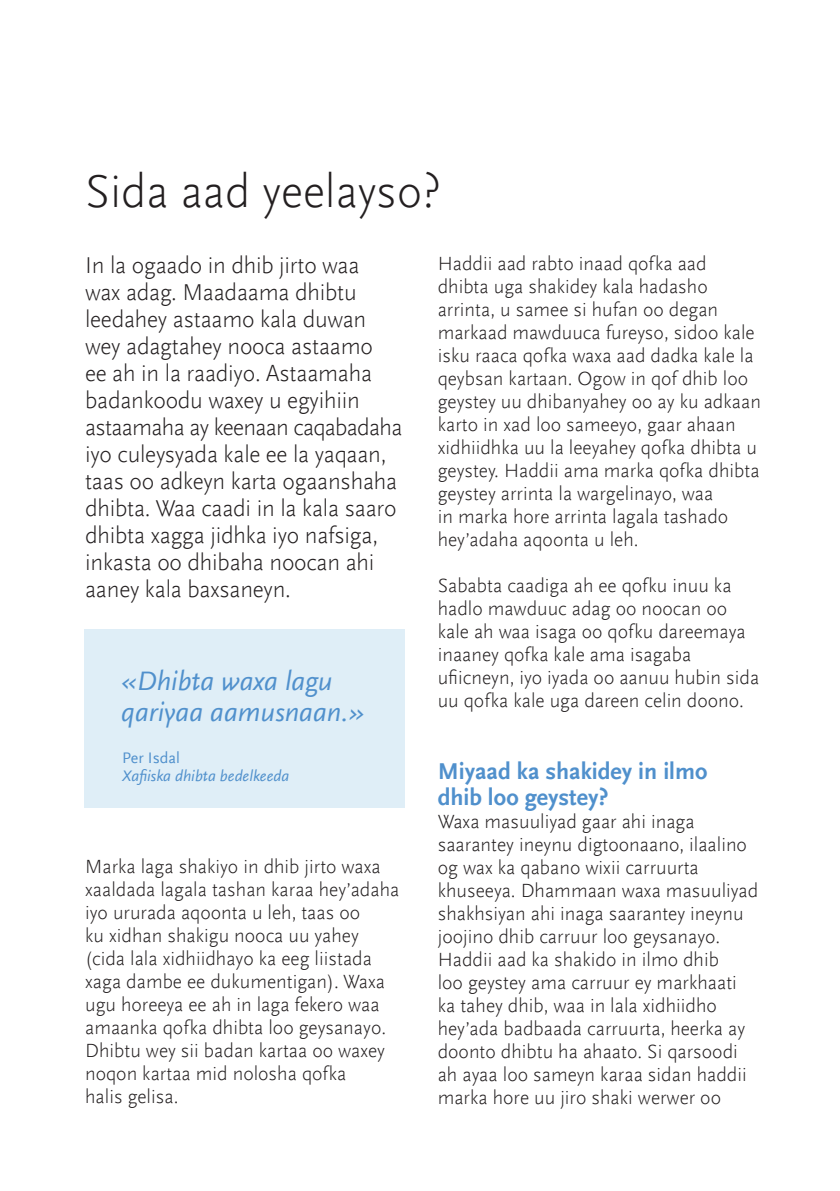
<style>
.page{position:relative;width:840px;height:1191px;background:#fff}
.page>*{position:absolute;margin:0;border:0;box-sizing:border-box;transform-origin:0 0}
.t1{font:300 48px "Scala Sans Offc";color:#231f20}
.t2{font:italic 28px/31px "Scala Sans Offc";color:#5090cc}
.t3{font:300 24px/27px "Scala Sans Offc";letter-spacing:-.01em;color:#231f20}
.t4{font:700 24px/26px "Scala Sans Offc";color:#5090cc}
.t5{font:300 20px/23px "Scala Sans Offc";color:#231f20}
.t6{font:italic 16px "Scala Sans Offc";color:#5090cc}
.t7{font:16px "Scala Sans Offc";color:#5090cc}
</style>
<div class="page">
<div style="left:84px;top:629px;width:320px;height:179px;background:#dfeef7"></div>
<h1 class="t1" style="left:85px;top:165px;width:357px">Sida aad yeelayso?</h1>
<p class="t3" style="left:85px;top:252px;width:318px">In la ogaado in dhib jirto waa<br>wax adag. Maadaama dhibtu leedahey astaamo kala duwan wey adagtahey nooca astaamo<br>ee ah in la raadiyo. Astaamaha badankoodu waxey u egyihiin astaamaha ay keenaan caqabadaha iyo culeysyada kale ee la yaqaan, taas oo adkeyn karta ogaanshaha dhibta. Waa caadi in la kala saaro dhibta xagga jidhka iyo nafsiga, inkasta oo dhibaha noocan ahi aaney kala baxsaneyn.</p>
<h2 class="t2" style="left:121px;top:666px;width:244px">«Dhibta waxa lagu qariyaa aamusnaan.»</h2>
<p class="t7" style="left:122px;top:749px;width:59px">Per Isdal</p>
<p class="t6" style="left:122px;top:767px;width:168px">Xafiiska dhibta bedelkeeda</p>
<p class="t5" style="left:85px;top:855px;width:315px">Marka laga shakiyo in dhib jirto waxa xaaldada lagala tashan karaa hey’adaha iyo ururada aqoonta u leh, taas oo<br>ku xidhan shakigu nooca uu yahey (cida lala xidhiidhayo ka eeg liistada xaga dambe ee dukumentigan). Waxa ugu horeeya ee ah in laga fekero waa amaanka qofka dhibta loo geysanayo.<br>Dhibtu wey sii badan kartaa oo waxey noqon kartaa mid nolosha qofka<br>halis gelisa.</p>
<p class="t5" style="left:437px;top:252px;width:324px">Haddii aad rabto inaad qofka aad dhibta uga shakidey kala hadasho arrinta, u samee si hufan oo degan markaad mawduuca fureyso, sidoo kale isku raaca qofka waxa aad dadka kale la qeybsan kartaan. Ogow in qof dhib loo geystey uu dhibanyahey oo ay ku adkaan karto in xad loo sameeyo, gaar ahaan xidhiidhka uu la leeyahey qofka dhibta u geystey. Haddii ama marka qofka dhibta geystey arrinta la wargelinayo, waa<br>in marka hore arrinta lagala tashado hey’adaha aqoonta u leh.</p>
<p class="t5" style="left:437px;top:574px;width:323px">Sababta caadiga ah ee qofku inuu ka hadlo mawduuc adag oo noocan oo kale ah waa isaga oo qofku dareemaya inaaney qofka kale ama isagaba ufiicneyn, iyo iyada oo aanuu hubin sida uu qofka kale uga dareen celin doono.</p>
<p class="t4" style="left:437px;top:758px;width:271px">Miyaad ka shakidey in ilmo dhib loo geystey?</p>
<p class="t5" style="left:437px;top:810px;width:322px">Waxa masuuliyad gaar ahi inaga saarantey ineynu digtoonaano, ilaalino og wax ka qabano wixii carruurta khuseeya. Dhammaan waxa masuuliyad shakhsiyan ahi inaga saarantey ineynu joojino dhib carruur loo geysanayo.<br>Haddii aad ka shakido in ilmo dhib<br>loo geystey ama carruur ey markhaati ka tahey dhib, waa in lala xidhiidho hey’ada badbaada carruurta, heerka ay doonto dhibtu ha ahaato. Si qarsoodi ah ayaa loo sameyn karaa sidan haddii marka hore uu jiro shaki werwer oo</p>
</div>
